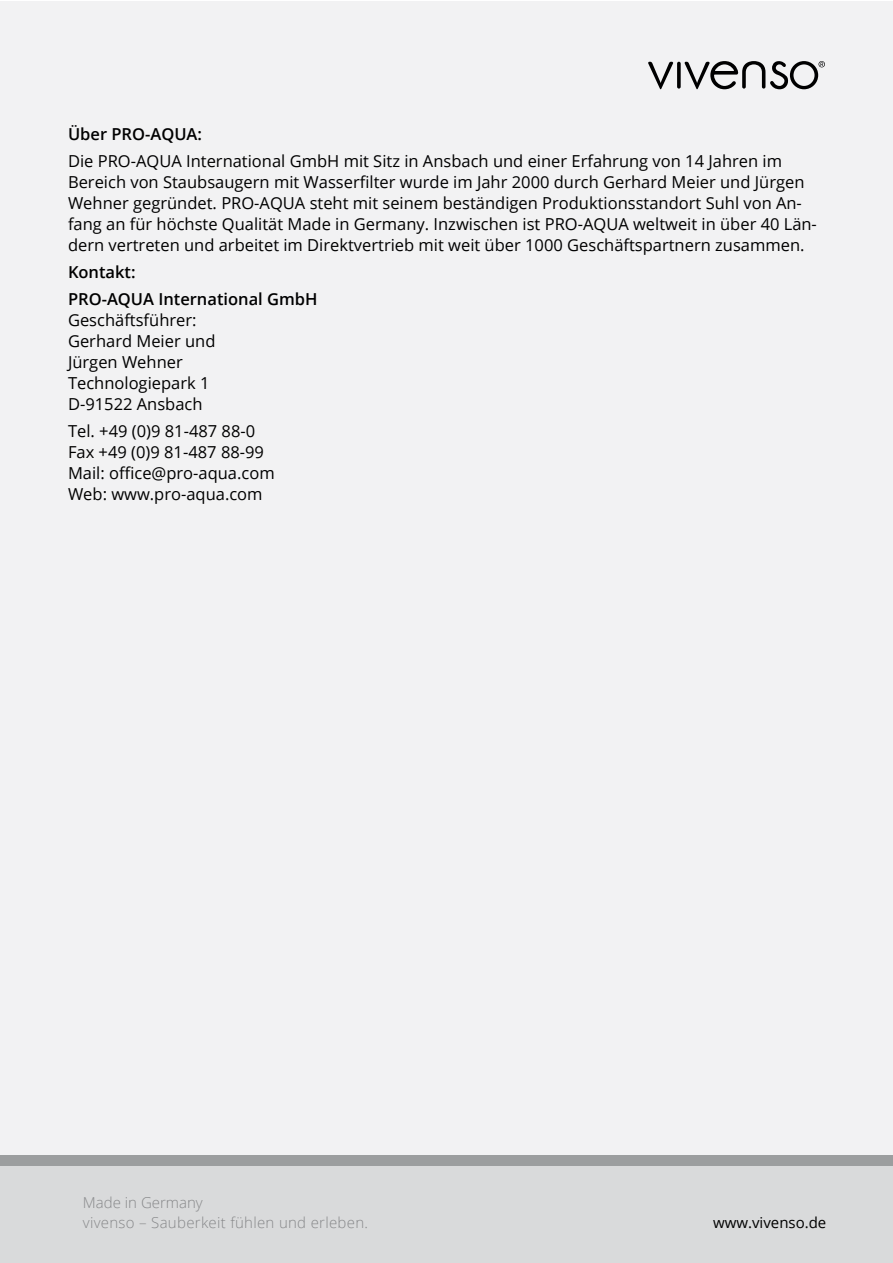
<style>
.page{position:relative;width:893px;height:1263px;background:#fff}
.page>*{position:absolute;margin:0;border:0;box-sizing:border-box;transform-origin:0 0}
.t1{font:16.5px/21px "Open Sans";color:#000}
.t2{font:600 16.5px/27px "Open Sans";color:#000}
.t3{font:300 15px "Open Sans";letter-spacing:.02em;color:#87888a}
.t4{font:15px "Open Sans";color:#000}
.t5{font:300 15px "Open Sans";color:#87888a}
</style>
<div class="page">
<div style="left:0;top:1px;width:893px;height:1262px;background:#f2f2f3"></div>
<div style="left:0;top:1160px;width:893px;height:103px;background:#d9dadb"></div>
<svg style="left:648px;top:62px;width:25px;height:28px"></svg>
<svg style="left:677px;top:62px;width:4px;height:27px"></svg>
<svg style="left:684px;top:61px;width:141px;height:29px"></svg>
<div style="left:0;top:1155px;width:893px;height:10px;background:#9c9e9f"></div>
<p class="t2" style="left:68px;top:120px;width:135px">Über PRO-AQUA:</p>
<p class="t1" style="left:68px;top:150px;width:750px">Die PRO-AQUA International GmbH mit Sitz in Ansbach und einer Erfahrung von 14 Jahren im Bereich von Staubsaugern mit Wasserfilter wurde im Jahr 2000 durch Gerhard Meier und Jürgen Wehner gegründet. PRO-AQUA steht mit seinem beständigen Produktionsstandort Suhl von An&shy;fang an für höchste Qualität Made in Germany. Inzwischen ist PRO-AQUA weltweit in über 40 Län&shy;dern vertreten und arbeitet im Direktvertrieb mit weit über 1000 Geschäftspartnern zusammen.</p>
<p class="t2" style="left:68px;top:258px;width:251px">Kontakt:<br>PRO-AQUA International GmbH</p>
<p class="t1" style="left:68px;top:309px;width:149px">Geschäftsführer:<br>Gerhard Meier und<br>Jürgen Wehner<br>Technologiepark 1<br>D-91522 Ansbach</p>
<p class="t1" style="left:68px;top:420px;width:208px">Tel. +49 (0)9 81-487 88-0<br>Fax +49 (0)9 81-487 88-99<br>Mail: office@pro-aqua.com<br>Web: www.pro-aqua.com</p>
<p class="t5" style="left:83px;top:1192px;width:121px">Made in Germany</p>
<p class="t3" style="left:83px;top:1213px;width:287px">vivenso – Sauberkeit fühlen und erleben.</p>
<p class="t4" style="left:713px;top:1213px;width:115px">www.vivenso.de</p>
</div>
